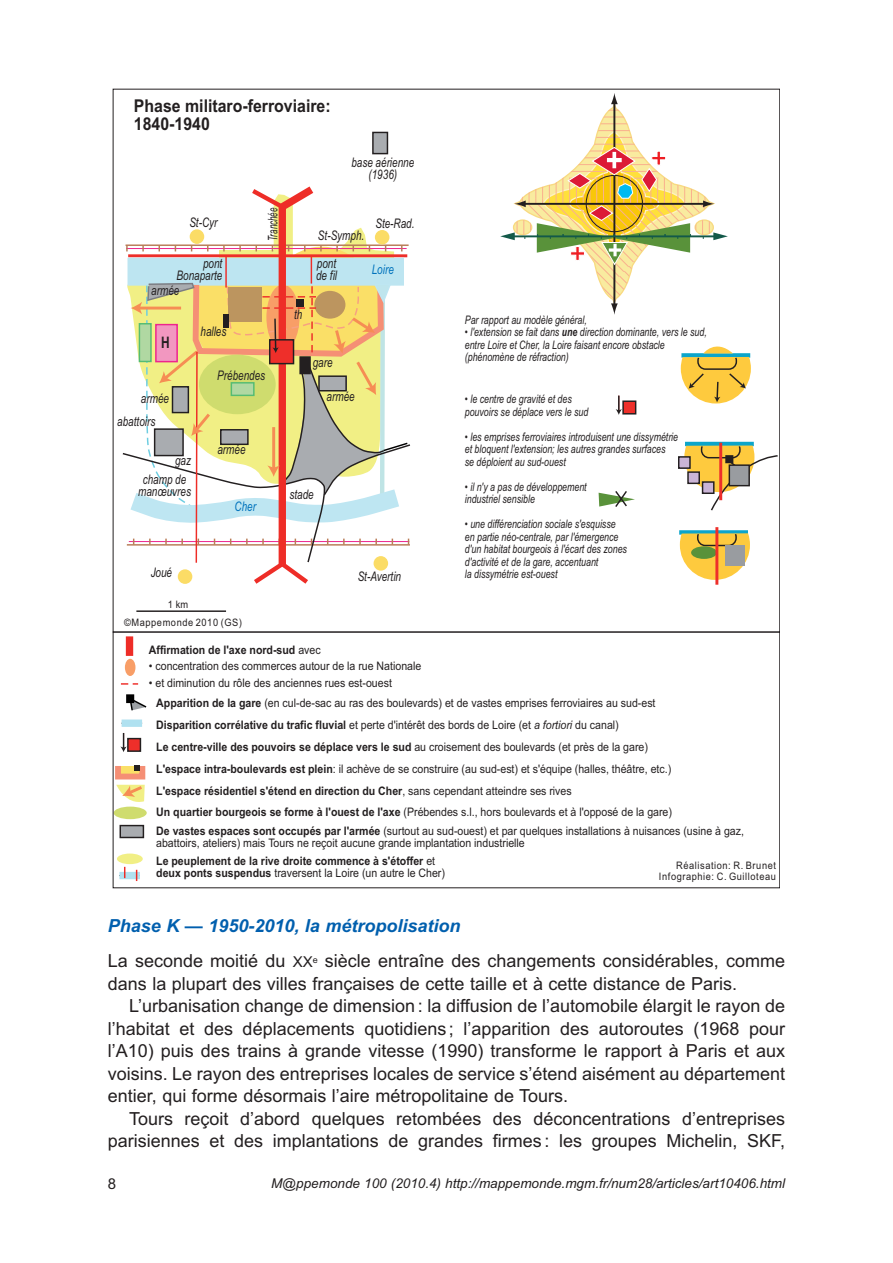
<style>
.page{position:relative;width:893px;height:1263px;background:#fff}
.page>*{position:absolute;margin:0;border:0;box-sizing:border-box;transform-origin:0 0}
.t1{font:18px/35.2px "Arial";color:#231f20}
.t2{font:700 17.7px/17.7px "Arial";color:#231f20;scale:.9 1}
.t3{font:700 15.9px "Arial";color:#231f20;scale:.75 1}
.t4{font:15px "Arial";color:#231f20}
.t5{font:italic 13.5px "Arial";color:#231f20}
.t6{font:italic 13.2px/11.9px "Arial";color:#231f20;text-align:center;scale:.75 1}
.t7{font:italic 13.2px "Arial";color:#0072bc;scale:.75 1}
.t8{font:italic 13.2px "Arial";color:#231f20;scale:.6 1}
.t9{font:11.7px/21.9px "Arial";color:#231f20;scale:.9 1}
.t10{font:italic 11.7px/12.5px "Arial";color:#231f20;scale:.75 1}
.t11{font:700 11.7px/12.5px "Arial";color:#231f20;scale:.9 1}
.t12{font:10.35px/17.2px "Arial";letter-spacing:.06em;color:#231f20;scale:.9 1}
.s1{font-weight:400}
.s2{font-weight:700}
.s3{font-style:italic}
.s4{font-weight:700;font-style:italic;color:#015fae}
.s5{font-size:15px}
</style>
<div class="page">
<div style="left:126px;top:636px;width:7px;height:20px;background:#ee2d27"></div>
<div style="left:125px;top:659px;width:10px;height:17px;background:#f89e67;border-radius:50%"></div>
<svg style="left:121px;top:683px;width:17px;height:2px"></svg>
<svg style="left:128px;top:696px;width:19px;height:15px"></svg>
<div style="left:127px;top:695px;width:6px;height:7px;background:#000"></div>
<div style="left:126px;top:694px;width:8px;height:9px;border:1px solid #000"></div>
<div style="left:122px;top:719px;width:20px;height:8px;background:#b0e1f0"></div>
<svg style="left:119px;top:872px;width:21px;height:7px"></svg>
<div style="left:128px;top:739px;width:12px;height:12px;background:#ee2f2a"></div>
<div style="left:127px;top:738px;width:14px;height:14px;border:1px solid #231f20"></div>
<svg style="left:120px;top:733px;width:7px;height:19px"></svg>
<div style="left:623px;top:401px;width:13px;height:13px;background:#ee2f2a"></div>
<div style="left:622px;top:400px;width:14px;height:14px;border:1px solid #231f20"></div>
<svg style="left:616px;top:396px;width:6px;height:19px"></svg>
<div style="left:118px;top:766px;width:24px;height:10px;background:#fadf67"></div>
<div style="left:115px;top:763px;width:30px;height:16px;border:6px solid #f58f75"></div>
<svg style="left:135px;top:765px;width:5px;height:5px"></svg>
<svg style="left:116px;top:784px;width:29px;height:18px"></svg>
<div style="left:114px;top:807px;width:33px;height:12px;background:#cfdc6e;border-radius:50%"></div>
<div style="left:120px;top:825px;width:23px;height:12px;background:#a9acb0"></div>
<div style="left:120px;top:825px;width:24px;height:13px;border:1px solid #231f20"></div>
<div style="left:117px;top:853px;width:26px;height:11px;background:#f1ef85;border-radius:50%"></div>
<svg style="left:681px;top:346px;width:70px;height:57px"></svg>
<hr style="left:685px;top:442px;width:69px;height:4px;background:#0ca5ca">
<div style="left:679px;top:530px;width:69px;height:5px;background:#0ca5ca"></div>
<svg style="left:680px;top:532px;width:70px;height:48px"></svg>
<svg style="left:684px;top:444px;width:94px;height:67px"></svg>
<div style="left:726px;top:456px;width:7px;height:6px;background:#231f20"></div>
<div style="left:725px;top:455px;width:8px;height:8px;border:1px solid #231f20"></div>
<div style="left:729px;top:465px;width:20px;height:21px;background:#999ca0"></div>
<div style="left:729px;top:464px;width:21px;height:22px;border:1px solid #231f20"></div>
<div style="left:725px;top:546px;width:20px;height:20px;background:#999ca0"></div>
<hr style="left:719px;top:443px;width:3px;height:57px;background:#ee2f2a">
<div style="left:679px;top:457px;width:11px;height:11px;background:#cab4d6"></div>
<div style="left:678px;top:456px;width:13px;height:13px;border:1px solid #231f20"></div>
<div style="left:688px;top:472px;width:11px;height:11px;background:#cab4d6"></div>
<div style="left:687px;top:471px;width:13px;height:13px;border:1px solid #231f20"></div>
<div style="left:702px;top:482px;width:12px;height:11px;background:#cab4d6"></div>
<div style="left:702px;top:481px;width:12px;height:13px;border:1px solid #231f20"></div>
<div style="left:691px;top:546px;width:26px;height:13px;background:#59923a;border-radius:50%"></div>
<hr style="left:715px;top:527px;width:3px;height:58px;background:#ee2f2a">
<svg style="left:599px;top:491px;width:36px;height:16px"></svg>
<div style="left:373px;top:132px;width:14px;height:22px;background:#a9acb0"></div>
<div style="left:372px;top:132px;width:16px;height:22px;border:1px solid #231f20"></div>
<svg style="left:122px;top:186px;width:289px;height:398px"></svg>
<div style="left:113px;top:632px;width:667px;height:256px;border:1px solid #231f20"></div>
<svg style="left:500px;top:93px;width:228px;height:222px"></svg>
<hr style="left:136px;top:610px;width:90px;height:2px;background:#231f20">
<h2 class="t2" style="left:134px;top:98px;width:220px">Phase militaro-ferroviaire:<br>1840-1940</h2>
<p class="t6" style="left:351px;top:156px;width:85px">base aérienne (1936)</p>
<p class="t6" style="left:189px;top:217px;width:39px">St-Cyr</p>
<p class="t6" style="left:177px;top:258px;width:63px;text-align:right">pont<br>Bonaparte</p>
<p class="t6" style="left:151px;top:284px;width:39px">armée</p>
<h3 class="t3" style="left:161px;top:332px;width:13px">H</h3>
<p class="t6" style="left:201px;top:325px;width:36px">halles</p>
<p class="t8" style="left:264px;top:241px;width:56px;rotate:-90deg">Tranchée</p>
<p class="t6" style="left:141px;top:392px;width:39px">armée</p>
<p class="t6" style="left:117px;top:416px;width:52px">abattoirs</p>
<p class="t6" style="left:175px;top:454px;width:23px">gaz</p>
<p class="t6" style="left:138px;top:474px;width:72px">champ de manœuvres</p>
<p class="t6" style="left:217px;top:370px;width:65px">Prébendes</p>
<p class="t6" style="left:217px;top:444px;width:39px">armée</p>
<p class="t7" style="left:234px;top:498px;width:30px">Cher</p>
<p class="t6" style="left:294px;top:309px;width:13px">th</p>
<p class="t6" style="left:318px;top:230px;width:63px">St-Symph.</p>
<p class="t6" style="left:316px;top:258px;width:29px;text-align:left">pont de fil</p>
<p class="t6" style="left:375px;top:217px;width:54px">Ste-Rad.</p>
<p class="t7" style="left:372px;top:261px;width:31px">Loire</p>
<p class="t6" style="left:313px;top:357px;width:28px">gare</p>
<p class="t6" style="left:327px;top:390px;width:39px">armée</p>
<p class="t6" style="left:290px;top:488px;width:34px">stade</p>
<p class="t6" style="left:151px;top:567px;width:30px">Joué</p>
<p class="t6" style="left:358px;top:571px;width:59px">St-Avertin</p>
<p class="t12" style="left:124px;top:596px;width:132px;text-indent:44px">1 km ©Mappemonde 2010 (GS)</p>
<p class="t11" style="left:149px;top:644px;width:192px">Affirmation de l'axe nord-sud <span class="s1">avec</span></p>
<p class="t9" style="left:149px;top:655px;width:304px">• concentration des commerces autour de la rue Nationale</p>
<p class="t9" style="left:149px;top:671px;width:272px">• et diminution du rôle des anciennes rues est-ouest</p>
<p class="t10" style="left:465px;top:314px;width:164px">Par rapport au modèle général,</p>
<p class="t10" style="left:465px;top:326px;width:324px">• l'extension se fait dans <span class="s2">une</span> direction dominante, vers le sud, entre Loire et Cher, la Loire faisant encore obstacle (phénomène de réfraction)</p>
<p class="t10" style="left:465px;top:393px;width:166px">• le centre de gravité et des pouvoirs se déplace vers le sud</p>
<p class="t10" style="left:465px;top:430px;width:286px">• les emprises ferroviaires introduisent une dissymétrie et bloquent l'extension; les autres grandes surfaces<br>se déploient au sud-ouest</p>
<p class="t10" style="left:465px;top:480px;width:164px">• il n'y a pas de développement industriel sensible</p>
<p class="t10" style="left:465px;top:518px;width:218px">• une différenciation sociale s'esquisse en partie néo-centrale, par l'émergence d'un habitat bourgeois à l'écart des zones d'activité et de la gare, accentuant<br>la dissymétrie est-ouest</p>
<p class="t9" style="left:156px;top:692px;width:575px"><span class="s2">Apparition de la gare</span> (en cul-de-sac au ras des boulevards) et de vastes emprises ferroviaires au sud-est <span class="s2">Disparition corrélative du trafic fluvial</span> et perte d'intérêt des bords de Loire (et <span class="s3">a fortiori</span> du canal)<br><span class="s2">Le centre-ville des pouvoirs se déplace vers le sud</span> au croisement des boulevards (et près de la gare)<br><span class="s2">L'espace intra-boulevards est plein</span>: il achève de se construire (au sud-est) et s'équipe (halles, théâtre, etc.)<br><span class="s2">L'espace résidentiel s'étend en direction du Cher</span>, sans cependant atteindre ses rives<br><span class="s2">Un quartier bourgeois se forme à l'ouest de l'axe</span> (Prébendes s.l., hors boulevards et à l'opposé de la gare)</p>
<p class="t9" style="left:156px;top:824px;width:655px;line-height:12.5px"><span class="s2">De vastes espaces sont occupés par l'armée</span> (surtout au sud-ouest) et par quelques installations à nuisances (usine à gaz, abattoirs, ateliers) mais Tours ne reçoit aucune grande implantation industrielle</p>
<p class="t11" style="left:156px;top:855px;width:322px">Le peuplement de la rive droite commence à s'étoffer <span class="s1">et </span>deux ponts suspendus <span class="s1">traversent la Loire (un autre le Cher)</span></p>
<p class="t12" style="left:659px;top:860px;width:132px;line-height:10.9px;text-align:right">Réalisation: R. Brunet<br>Infographie: C. Guilloteau</p>
<h1 class="t1" style="left:108px;top:908px;width:679px"><span class="s4">Phase K — 1950-2010, la métropolisation<br></span>La seconde moitié du <span class="s5">XX</span><sup>e</sup> siècle entraîne des changements considérables, comme</h1>
<h1 class="t1" style="left:108px;top:966px;width:631px">dans la plupart des villes françaises de cette taille et à cette distance de Paris.</h1>
<h1 class="t1" style="left:129px;top:988px;width:657px">L’urbanisation change de dimension : la diffusion de l’automobile élargit le rayon de</h1>
<h1 class="t1" style="left:108px;top:1011px;width:679px">l’habitat et des déplacements quotidiens ; l’apparition des autoroutes (1968 pour</h1>
<h1 class="t1" style="left:108px;top:1033px;width:679px">l’A10) puis des trains à grande vitesse (1990) transforme le rapport à Paris et aux</h1>
<h1 class="t1" style="left:108px;top:1056px;width:679px">voisins. Le rayon des entreprises locales de service s’étend aisément au département</h1>
<h1 class="t1" style="left:108px;top:1078px;width:462px">entier, qui forme désormais l’aire métropolitaine de Tours.</h1>
<h1 class="t1" style="left:129px;top:1101px;width:657px">Tours reçoit d’abord quelques retombées des déconcentrations d’entreprises</h1>
<h1 class="t1" style="left:108px;top:1123px;width:679px">parisiennes et des implantations de grandes firmes : les groupes Michelin, SKF,</h1>
<p class="t4" style="left:108px;top:1175px;width:10px">8</p>
<p class="t5" style="left:271px;top:1175px;width:515px">M@ppemonde 100 (2010.4) http://mappemonde.mgm.fr/num28/articles/art10406.html</p>
</div>
